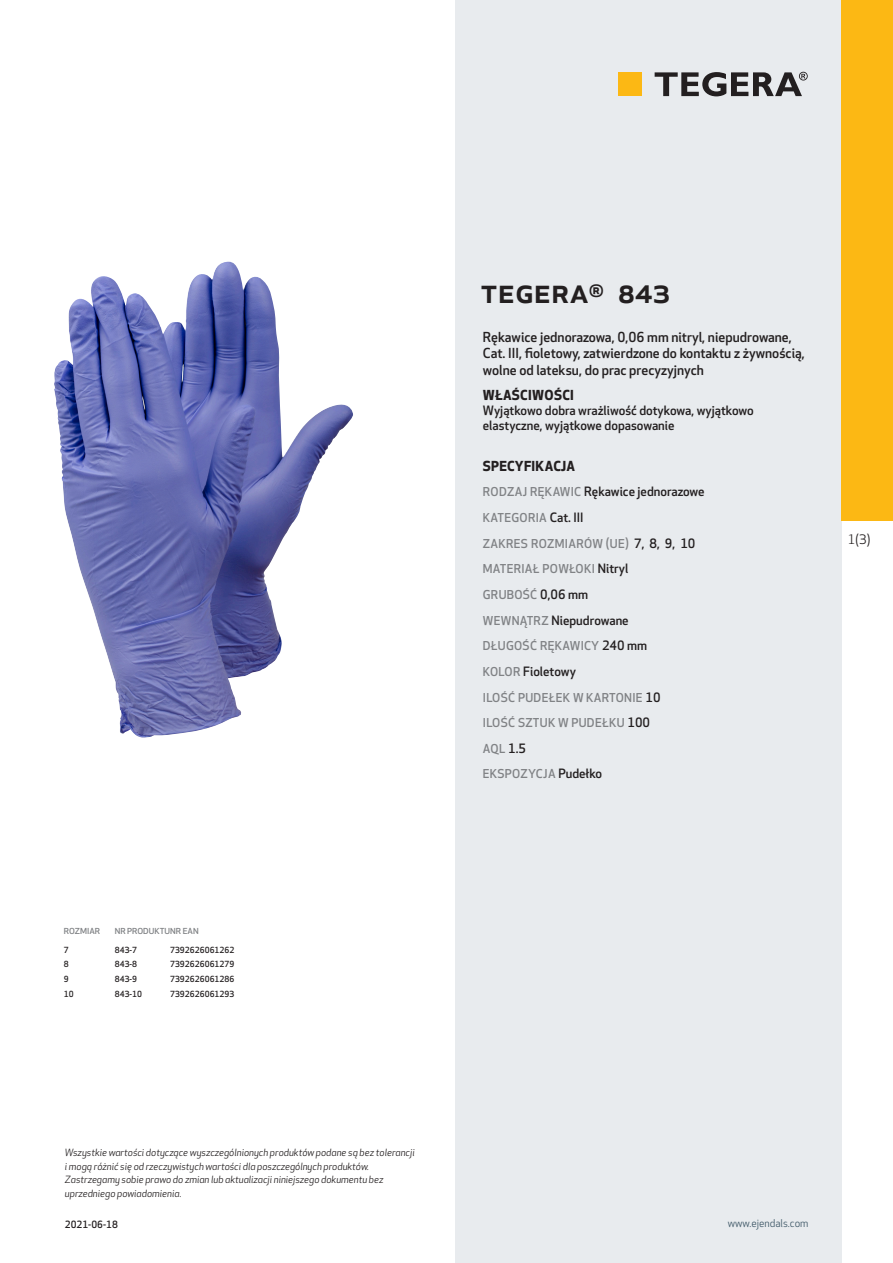
<style>
.page{position:relative;width:893px;height:1263px;background:#fff}
.page>*{position:absolute;margin:0;border:0;box-sizing:border-box;transform-origin:0 0}
.prodname{font:500 34.5px "Apex New";color:#231f20}
.Funktion_body{font:500 13.5px/16.5px "Apex New";color:#231f20}
.Funktion_body-2{font:700 13.5px "Apex New";letter-spacing:.025em;color:#231f20}
.t1{font:12.75px "Apex New";color:#231f20}
.Funktion_body-3{font:500 12.6px/15px "Apex New";color:#231f20}
.Funktion_body-4{font:500 12px "Apex New";letter-spacing:.025em;color:#808285}
.t2{font:10.5px "Apex New";color:#405968}
.t3{font:italic 9.75px/13.5px "Apex New";color:#231f20}
.t4{font:500 9.75px "Apex New";color:#231f20}
.ArticleTable_body{font:500 8.25px "Apex New";color:#231f20}
.ArticeTable_header{font:500 8.1px "Apex New";color:#808285;scale:1.06 1}
.s1{font-size:12px;color:#808285}
.s2{font-size:12.6px;color:#231f20}
</style>
<div class="page">
<div style="left:455px;top:0;width:387px;height:1263px;background:#e8ebee"></div>
<div style="left:842px;top:0;width:51px;height:520px;background:#fcb814"></div>
<img style="left:54px;top:262px;width:272px;height:476px">
<div style="left:618px;top:72px;width:24px;height:24px;background:#fcb814"></div>
<svg style="left:655px;top:72px;width:153px;height:24px"></svg>
<p class="ArticeTable_header" style="left:64px;top:925px;width:36px">ROZMIAR</p>
<p class="ArticeTable_header" style="left:115px;top:925px;width:81px">NR PRODUKTUNR EAN</p>
<p class="ArticleTable_body" style="left:64px;top:944px;width:6px">7</p>
<p class="ArticleTable_body" style="left:115px;top:944px;width:24px">843-7</p>
<p class="ArticleTable_body" style="left:170px;top:944px;width:66px">7392626061262</p>
<p class="ArticleTable_body" style="left:64px;top:959px;width:6px">8</p>
<p class="ArticleTable_body" style="left:115px;top:959px;width:24px">843-8</p>
<p class="ArticleTable_body" style="left:170px;top:959px;width:66px">7392626061279</p>
<p class="ArticleTable_body" style="left:64px;top:973px;width:6px">9</p>
<p class="ArticleTable_body" style="left:115px;top:973px;width:24px">843-9</p>
<p class="ArticleTable_body" style="left:170px;top:973px;width:66px">7392626061286</p>
<p class="ArticleTable_body" style="left:64px;top:988px;width:11px">10</p>
<p class="ArticleTable_body" style="left:115px;top:988px;width:29px">843-10</p>
<p class="ArticleTable_body" style="left:170px;top:988px;width:66px">7392626061293</p>
<p class="t3" style="left:65px;top:1146px;width:351px">Wszystkie wartości dotyczące wyszczególnionych produktów podane są bez tolerancji i mogą różnić się od rzeczywistych wartości dla poszczególnych produktów.<br>Zastrzegamy sobie prawo do zmian lub aktualizacji niniejszego dokumentu bez uprzedniego powiadomienia.</p>
<p class="t4" style="left:65px;top:1218px;width:54px">2021-06-18</p>
<p class="prodname" style="left:480px;top:267px;width:191px">TEGERA<sup>®</sup> 843</p>
<p class="Funktion_body" style="left:483px;top:328px;width:323px">Rękawice jednorazowa, 0,06 mm nitryl, niepudrowane,<br>Cat. III, fioletowy, zatwierdzone do kontaktu z żywnością, wolne od lateksu, do prac precyzyjnych</p>
<p class="Funktion_body-2" style="left:483px;top:385px;width:93px">WŁAŚCIWOŚCI</p>
<p class="Funktion_body-3" style="left:483px;top:403px;width:273px">Wyjątkowo dobra wrażliwość dotykowa, wyjątkowo elastyczne, wyjątkowe dopasowanie</p>
<p class="Funktion_body-2" style="left:483px;top:456px;width:94px">SPECYFIKACJA</p>
<p class="Funktion_body-3" style="left:483px;top:484px;width:223px"><span class="s1">RODZAJ RĘKAWIC</span> Rękawice jednorazowe</p>
<p class="Funktion_body-4" style="left:483px;top:510px;width:102px">KATEGORIA <span class="s2">Cat. III</span></p>
<p class="Funktion_body-4" style="left:483px;top:535px;width:214px">ZAKRES ROZMIARÓW (UE) <span class="s2">7, 8, 9, 10</span></p>
<p class="Funktion_body-4" style="left:483px;top:561px;width:147px">MATERIAŁ POWŁOKI <span class="s2">Nitryl</span></p>
<p class="Funktion_body-4" style="left:483px;top:587px;width:107px">GRUBOŚĆ <span class="s2">0,06 mm</span></p>
<p class="Funktion_body-3" style="left:483px;top:612px;width:147px"><span class="s1">WEWNĄTRZ</span> Niepudrowane</p>
<p class="Funktion_body-4" style="left:483px;top:638px;width:166px">DŁUGOŚĆ RĘKAWICY <span class="s2">240 mm</span></p>
<p class="Funktion_body-3" style="left:483px;top:664px;width:95px"><span class="s1">KOLOR</span> Fioletowy</p>
<p class="Funktion_body-4" style="left:483px;top:689px;width:179px">ILOŚĆ PUDEŁEK W KARTONIE <span class="s2">10</span></p>
<p class="Funktion_body-4" style="left:483px;top:715px;width:169px">ILOŚĆ SZTUK W PUDEŁKU <span class="s2">100</span></p>
<p class="Funktion_body-4" style="left:483px;top:740px;width:45px">AQL <span class="s2">1.5</span></p>
<p class="Funktion_body-4" style="left:483px;top:766px;width:121px">EKSPOZYCJA <span class="s2">Pudełko</span></p>
<h3 class="t1" style="left:848px;top:531px;width:24px">1(3)</h3>
<p class="t2" style="left:728px;top:1217px;width:82px">www.ejendals.com</p>
</div>
